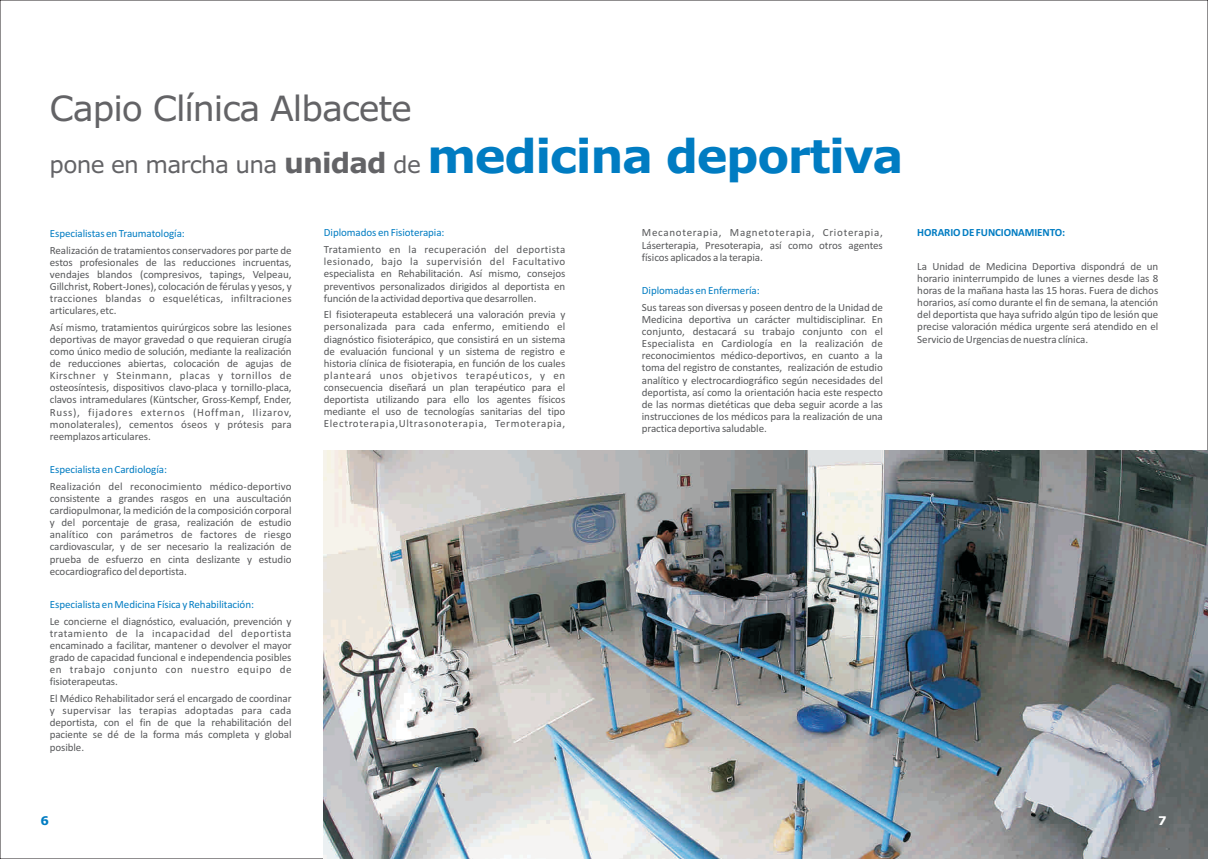
<style>
.page{position:relative;width:1208px;height:859px;background:#fff}
.page>*{position:absolute;margin:0;border:0;box-sizing:border-box;transform-origin:0 0}
.t1{font:34.9px "Verdana";letter-spacing:-.03em;color:#636366}
.t2{font:23.2px "Verdana";letter-spacing:-.03em;color:#636366}
.t3{font:700 12px "Verdana";color:#007cc2}
.t4{font:700 12px "Verdana";color:#fff}
.t5{font:11px/12.1px "Calibri";letter-spacing:-.005em;color:#57585a;text-align:justify}
.t6{font:11px "Calibri";letter-spacing:-.005em;color:#007cc2}
.t7{font:700 11px "Calibri";letter-spacing:-.005em;color:#007cc2}
.s1{font-weight:700;font-size:27.9px}
.s2{font-weight:700;font-size:46.5px;color:#007cc2}
</style>
<div class="page">
<img style="left:324px;top:451px;width:884px;height:408px">
<h1 class="t1" style="left:50px;top:95px;width:364px">Capio Clínica Albacete</h1>
<h2 class="t2" style="left:50px;top:155px;width:855px">pone en marcha una <span class="s1">unidad</span> de <span class="s2">medicina deportiva</span></h2>
<p class="t6" style="left:50px;top:229px;width:136px">Especialistas en Traumatología:</p>
<p class="t5" style="left:50px;top:245px;width:243px">Realización de tratamientos conservadores por parte de estos profesionales de las reducciones incruentas, vendajes blandos (compresivos, tapings, Velpeau, Gillchrist, Robert-Jones), colocación de férulas y yesos, y tracciones blandas o esqueléticas, infiltraciones articulares, etc.</p>
<p class="t5" style="left:50px;top:322px;width:243px">Así mismo, tratamientos quirúrgicos sobre las lesiones deportivas de mayor gravedad o que requieran cirugía como único medio de solución, mediante la realización de reducciones abiertas, colocación de agujas de Kirschner y Steinmann, placas y tornillos de osteosíntesis, dispositivos clavo-placa y tornillo-placa, clavos intramedulares (Küntscher, Gross-Kempf, Ender, Russ), fijadores externos (Hoffman, Ilizarov, monolaterales), cementos óseos y prótesis para reemplazos articulares.</p>
<p class="t6" style="left:50px;top:465px;width:119px">Especialista en Cardiología:</p>
<p class="t5" style="left:50px;top:481px;width:243px">Realización del reconocimiento médico-deportivo consistente a grandes rasgos en una auscultación cardiopulmonar, la medición de la composición corporal y del porcentaje de grasa, realización de estudio analítico con parámetros de factores de riesgo cardiovascular, y de ser necesario la realización de prueba de esfuerzo en cinta deslizante y estudio ecocardiografico del deportista.</p>
<p class="t6" style="left:50px;top:600px;width:206px">Especialista en Medicina Física y Rehabilitación:</p>
<p class="t5" style="left:50px;top:616px;width:243px">Le concierne el diagnóstico, evaluación, prevención y tratamiento de la incapacidad del deportista encaminado a facilitar, mantener o devolver el mayor grado de capacidad funcional e independencia posibles en trabajo conjunto con nuestro equipo de fisioterapeutas.</p>
<p class="t5" style="left:50px;top:693px;width:243px">El Médico Rehabilitador será el encargado de coordinar y supervisar las terapias adoptadas para cada deportista, con el fin de que la rehabilitación del paciente se dé de la forma más completa y global posible.</p>
<p class="t6" style="left:324px;top:228px;width:122px">Diplomados en Fisioterapia:</p>
<p class="t5" style="left:324px;top:244px;width:243px">Tratamiento en la recuperación del deportista lesionado, bajo la supervisión del Facultativo especialista en Rehabilitación. Así mismo, consejos preventivos personalizados dirigidos al deportista en función de la actividad deportiva que desarrollen.</p>
<p class="t5" style="left:324px;top:310px;width:243px">El fisioterapeuta establecerá una valoración previa y personalizada para cada enfermo, emitiendo el diagnóstico fisioterápico, que consistirá en un sistema de evaluación funcional y un sistema de registro e historia clínica de fisioterapia, en función de los cuales planteará unos objetivos terapéuticos, y en consecuencia diseñará un plan terapéutico para el deportista utilizando para ello los agentes físicos mediante el uso de tecnologías sanitarias del tipo Electroterapia,Ultrasonoterapia, Termoterapia,</p>
<p class="t5" style="left:642px;top:228px;width:242px">Mecanoterapia, Magnetoterapia, Crioterapia, Láserterapia, Presoterapia, así como otros agentes físicos aplicados a la terapia.</p>
<p class="t6" style="left:642px;top:286px;width:119px">Diplomadas en Enfermería:</p>
<p class="t5" style="left:642px;top:302px;width:243px">Sus tareas son diversas y poseen dentro de la Unidad de Medicina deportiva un carácter multidisciplinar. En conjunto, destacará su trabajo conjunto con el Especialista en Cardiología en la realización de reconocimientos médico-deportivos, en cuanto a la toma del registro de constantes, realización de estudio analítico y electrocardiográfico según necesidades del deportista, así como la orientación hacia este respecto de las normas dietéticas que deba seguir acorde a las instrucciones de los médicos para la realización de una practica deportiva saludable.</p>
<p class="t7" style="left:917px;top:228px;width:149px">HORARIO DE FUNCIONAMIENTO:</p>
<p class="t5" style="left:917px;top:261px;width:242px">La Unidad de Medicina Deportiva dispondrá de un horario ininterrumpido de lunes a viernes desde las 8 horas de la mañana hasta las 15 horas. Fuera de dichos horarios, así como durante el fin de semana, la atención del deportista que haya sufrido algún tipo de lesión que precise valoración médica urgente será atendido en el Servicio de Urgencias de nuestra clínica.</p>
<p class="t3" style="left:41px;top:816px;width:10px">6</p>
<p class="t4" style="left:1158px;top:816px;width:10px">7</p>
</div>
